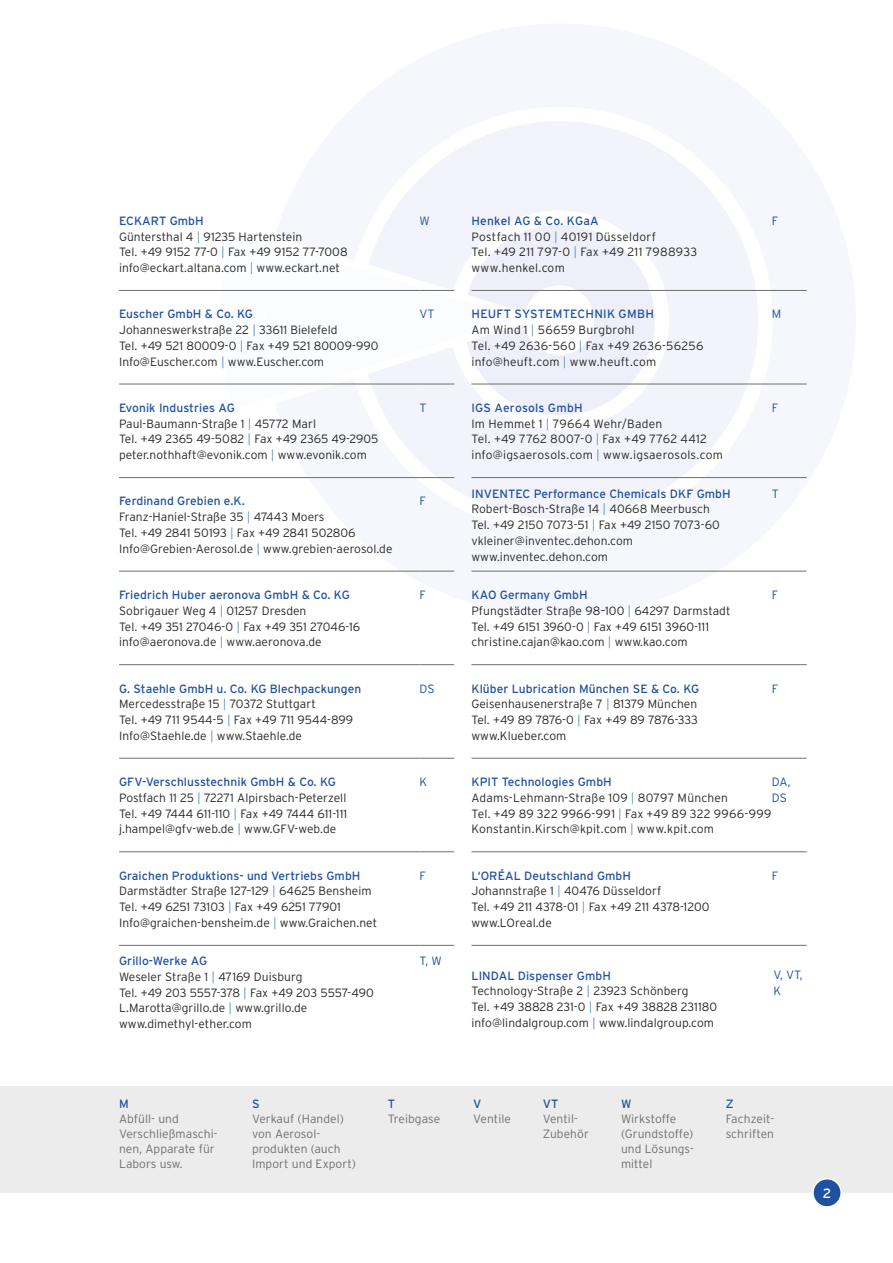
<style>
.page{position:relative;width:893px;height:1263px;background:#fff}
.page>*{position:absolute;margin:0;border:0;box-sizing:border-box;transform-origin:0 0}
.t1{font:13.5px "Interstate";color:#fff}
.t2{font:300 12px/15.8px "Interstate";letter-spacing:.005em;color:#282827}
.t3{font:300 12px/15px "Interstate";letter-spacing:.005em;color:#6f6f6e}
.t4{font:300 12px/15.8px "Interstate";letter-spacing:-.005em;color:#2051a0}
.t5{font:12px "Interstate";color:#2051a0}
.s1{font-weight:400;color:#2051a0}
.s2{color:#5e8ec6}
.s3{font-weight:400;color:#fff}
</style>
<div class="page">
<div style="left:0;top:1086px;width:893px;height:107px;background:#ececed"></div>
<div style="left:256px;top:16px;width:607px;height:608px;background:#f6f7fc;border-radius:50%"></div>
<div style="left:346px;top:107px;width:427px;height:426px;border:14px solid #fff;border-radius:50%"></div>
<div style="left:457px;top:218px;width:205px;height:205px;background:#eeeff9;border-radius:50%"></div>
<div style="left:450px;top:210px;width:219px;height:220px;border:14px solid #fff;border-radius:50%"></div>
<div style="left:524px;top:285px;width:70px;height:70px;background:#fff;border-radius:50%"></div>
<svg style="left:210px;top:217px;width:345px;height:207px"></svg>
<hr style="left:119px;top:384px;width:301px;height:1px;background:#6f6f6e">
<hr style="left:420px;top:384px;width:34px;height:1px;background:#6f6f6e">
<hr style="left:119px;top:477px;width:301px;height:1px;background:#6f6f6e">
<hr style="left:420px;top:477px;width:34px;height:1px;background:#6f6f6e">
<hr style="left:119px;top:571px;width:301px;height:1px;background:#6f6f6e">
<hr style="left:420px;top:571px;width:34px;height:1px;background:#6f6f6e">
<hr style="left:119px;top:664px;width:301px;height:1px;background:#6f6f6e">
<hr style="left:420px;top:664px;width:34px;height:1px;background:#6f6f6e">
<hr style="left:119px;top:851px;width:301px;height:1px;background:#6f6f6e">
<hr style="left:420px;top:851px;width:34px;height:1px;background:#6f6f6e">
<hr style="left:119px;top:758px;width:301px;height:1px;background:#6f6f6e">
<hr style="left:420px;top:758px;width:34px;height:1px;background:#6f6f6e">
<hr style="left:119px;top:290px;width:301px;height:1px;background:#6f6f6e">
<hr style="left:420px;top:290px;width:34px;height:1px;background:#6f6f6e">
<hr style="left:119px;top:945px;width:301px;height:1px;background:#6f6f6e">
<hr style="left:420px;top:945px;width:34px;height:1px;background:#6f6f6e">
<hr style="left:471px;top:290px;width:301px;height:1px;background:#6f6f6e">
<hr style="left:772px;top:290px;width:35px;height:1px;background:#6f6f6e">
<hr style="left:471px;top:384px;width:301px;height:1px;background:#6f6f6e">
<hr style="left:772px;top:384px;width:35px;height:1px;background:#6f6f6e">
<hr style="left:471px;top:477px;width:301px;height:1px;background:#6f6f6e">
<hr style="left:772px;top:477px;width:35px;height:1px;background:#6f6f6e">
<hr style="left:471px;top:571px;width:301px;height:1px;background:#6f6f6e">
<hr style="left:772px;top:571px;width:35px;height:1px;background:#6f6f6e">
<hr style="left:471px;top:664px;width:301px;height:1px;background:#6f6f6e">
<hr style="left:772px;top:664px;width:35px;height:1px;background:#6f6f6e">
<hr style="left:471px;top:758px;width:301px;height:1px;background:#6f6f6e">
<hr style="left:772px;top:758px;width:35px;height:1px;background:#6f6f6e">
<hr style="left:471px;top:945px;width:301px;height:1px;background:#6f6f6e">
<hr style="left:772px;top:945px;width:35px;height:1px;background:#6f6f6e">
<hr style="left:471px;top:851px;width:301px;height:1px;background:#6f6f6e">
<hr style="left:772px;top:851px;width:35px;height:1px;background:#6f6f6e">
<div style="left:813px;top:1179px;width:28px;height:28px;background:#2051a0;border-radius:50%"></div>
<div style="left:812px;top:1178px;width:30px;height:30px;border:2px solid #fff;border-radius:50%"></div>
<p class="t2" style="left:119px;top:213px;width:230px"><span class="s1">ECKART GmbH<br></span>Güntersthal 4 <span class="s2">|</span> 91235 Hartenstein<br>Tel. +49 9152 77-0 <span class="s2">|</span> Fax +49 9152 77-7008 info@eckart.altana.com <span class="s2">|</span> www.eckart.net</p>
<p class="t4" style="left:420px;top:213px;width:12px">W</p>
<p class="t2" style="left:119px;top:306px;width:261px"><span class="s1">Euscher GmbH &amp; Co. KG</span><span class="s3">VT </span>Johanneswerkstraße 22 <span class="s2">|</span> 33611 Bielefeld<br>Tel. +49 521 80009-0 <span class="s2">|</span> Fax +49 521 80009-990<br>Info@Euscher.com <span class="s2">|</span> www.Euscher.com</p>
<p class="t4" style="left:420px;top:306px;width:17px">VT</p>
<p class="t2" style="left:119px;top:400px;width:261px"><span class="s1">Evonik Industries AG<br></span>Paul-Baumann-Straße 1 <span class="s2">|</span> 45772 Marl<br>Tel. +49 2365 49-5082 <span class="s2">|</span> Fax +49 2365 49-2905 peter.nothhaft@evonik.com <span class="s2">|</span> www.evonik.com</p>
<p class="t4" style="left:420px;top:400px;width:9px">T</p>
<p class="t2" style="left:119px;top:493px;width:275px"><span class="s1">Ferdinand Grebien e.K.<br></span>Franz-Haniel-Straße 35 <span class="s2">|</span> 47443 Moers<br>Tel. +49 2841 50193 <span class="s2">|</span> Fax +49 2841 502806<br>Info@Grebien-Aerosol.de <span class="s2">|</span> www.grebien-aerosol.de</p>
<p class="t4" style="left:420px;top:493px;width:8px">F</p>
<p class="t2" style="left:119px;top:587px;width:243px"><span class="s1">Friedrich Huber aeronova GmbH &amp; Co. KG </span>Sobrigauer Weg 4 <span class="s2">|</span> 01257 Dresden<br>Tel. +49 351 27046-0 <span class="s2">|</span> Fax +49 351 27046-16 info@aeronova.de <span class="s2">|</span> www.aeronova.de</p>
<p class="t4" style="left:420px;top:587px;width:8px">F</p>
<p class="t2" style="left:119px;top:680px;width:244px"><span class="s1">G. Staehle GmbH u. Co. KG Blechpackungen </span>Mercedesstraße 15 <span class="s2">|</span> 70372 Stuttgart<br>Tel. +49 711 9544-5 <span class="s2">|</span> Fax +49 711 9544-899<br>Info@Staehle.de <span class="s2">|</span> www.Staehle.de</p>
<p class="t4" style="left:420px;top:680px;width:16px">DS</p>
<p class="t2" style="left:119px;top:774px;width:230px"><span class="s1">GFV-Verschlusstechnik GmbH &amp; Co. KG </span>Postfach 11 25 <span class="s2">|</span> 72271 Alpirsbach-Peterzell Tel. +49 7444 611-110 <span class="s2">|</span> Fax +49 7444 611-111 j.hampel@gfv-web.de <span class="s2">|</span> www.GFV-web.de</p>
<p class="t4" style="left:420px;top:774px;width:9px">K</p>
<p class="t2" style="left:119px;top:867px;width:260px"><span class="s1">Graichen Produktions- und Vertriebs GmbH </span>Darmstädter Straße 127–129 <span class="s2">|</span> 64625 Bensheim Tel. +49 6251 73103 <span class="s2">|</span> Fax +49 6251 77901<br>Info@graichen-bensheim.de <span class="s2">|</span> www.Graichen.net</p>
<p class="t4" style="left:420px;top:867px;width:8px">F</p>
<p class="t2" style="left:119px;top:953px;width:256px"><span class="s1">Grillo-Werke AG<br></span>Weseler Straße 1 <span class="s2">|</span> 47169 Duisburg<br>Tel. +49 203 5557-378 <span class="s2">|</span> Fax +49 203 5557-490<br>L.Marotta@grillo.de <span class="s2">|</span> www.grillo.de www.dimethyl-ether.com</p>
<p class="t4" style="left:420px;top:953px;width:24px">T, W</p>
<p class="t5" style="left:119px;top:1097px;width:11px">M</p>
<p class="t3" style="left:119px;top:1111px;width:100px">Abfüll- und<br>Verschließmaschi&shy;nen, Apparate für<br>Labors usw.</p>
<p class="t5" style="left:252px;top:1097px;width:9px">S</p>
<p class="t3" style="left:252px;top:1111px;width:105px">Verkauf (Handel) von Aerosol&shy;produkten (auch<br>Import und Export)</p>
<p class="t5" style="left:388px;top:1097px;width:9px">T</p>
<p class="t3" style="left:388px;top:1111px;width:54px">Treibgase</p>
<p class="t2" style="left:471px;top:213px;width:227px"><span class="s1">Henkel AG &amp; Co. KGaA<br></span>Postfach 11 00 <span class="s2">|</span> 40191 Düsseldorf<br>Tel. +49 211 797-0 <span class="s2">|</span> Fax +49 211 7988933 www.henkel.com</p>
<p class="t4" style="left:772px;top:213px;width:8px">F</p>
<p class="t2" style="left:471px;top:306px;width:234px"><span class="s1">HEUFT SYSTEMTECHNIK GMBH<br></span>Am Wind 1 <span class="s2">|</span> 56659 Burgbrohl<br>Tel. +49 2636-560 <span class="s2">|</span> Fax +49 2636-56256 info@heuft.com <span class="s2">|</span> www.heuft.com</p>
<p class="t4" style="left:772px;top:306px;width:11px">M</p>
<p class="t2" style="left:471px;top:400px;width:253px"><span class="s1">IGS Aerosols GmbH<br></span>Im Hemmet 1 <span class="s2">|</span> 79664 Wehr/Baden<br>Tel. +49 7762 8007-0 <span class="s2">|</span> Fax +49 7762 4412 info@igsaerosols.com <span class="s2">|</span> www.igsaerosols.com</p>
<p class="t4" style="left:772px;top:400px;width:8px">F</p>
<p class="t2" style="left:471px;top:485px;width:261px"><span class="s1">INVENTEC Performance Chemicals DKF GmbH </span>Robert-Bosch-Straße 14 <span class="s2">|</span> 40668 Meerbusch Tel. +49 2150 7073-51 <span class="s2">|</span> Fax +49 2150 7073-60 vkleiner@inventec.dehon.com www.inventec.dehon.com</p>
<p class="t4" style="left:772px;top:485px;width:9px">T</p>
<p class="t2" style="left:471px;top:587px;width:261px"><span class="s1">KAO Germany GmbH<br></span>Pfungstädter Straße 98–100 <span class="s2">|</span> 64297 Darmstadt Tel. +49 6151 3960-0 <span class="s2">|</span> Fax +49 6151 3960-111 christine.cajan@kao.com <span class="s2">|</span> www.kao.com</p>
<p class="t4" style="left:772px;top:587px;width:8px">F</p>
<p class="t2" style="left:471px;top:680px;width:229px"><span class="s1">Klüber Lubrication München SE &amp; Co. KG </span>Geisenhausenerstraße 7 <span class="s2">|</span> 81379 München Tel. +49 89 7876-0 <span class="s2">|</span> Fax +49 89 7876-333 www.Klueber.com</p>
<p class="t4" style="left:772px;top:680px;width:8px">F</p>
<p class="t2" style="left:471px;top:774px;width:302px"><span class="s1">KPIT Technologies GmbH<br></span>Adams-Lehmann-Straße 109 <span class="s2">|</span> 80797 München<br>Tel. +49 89 322 9966-991 <span class="s2">|</span> Fax +49 89 322 9966-999<br>Konstantin.Kirsch@kpit.com <span class="s2">|</span> www.kpit.com</p>
<p class="t4" style="left:772px;top:774px;width:20px">DA,<br>DS</p>
<p class="t2" style="left:471px;top:867px;width:240px"><span class="s1">L‘ORÉAL Deutschland GmbH<br></span>Johannstraße 1 <span class="s2">|</span> 40476 Düsseldorf<br>Tel. +49 211 4378-01 <span class="s2">|</span> Fax +49 211 4378-1200 www.LOreal.de</p>
<p class="t4" style="left:772px;top:867px;width:8px">F</p>
<p class="t2" style="left:471px;top:967px;width:247px"><span class="s1">LINDAL Dispenser GmbH<br></span>Technology-Straße 2 <span class="s2">|</span> 23923 Schönberg<br>Tel. +49 38828 231-0 <span class="s2">|</span> Fax +49 38828 231180 info@lindalgroup.com <span class="s2">|</span> www.lindalgroup.com</p>
<p class="t4" style="left:773px;top:967px;width:31px">V, VT,<br>K</p>
<p class="t5" style="left:473px;top:1097px;width:10px">V</p>
<p class="t3" style="left:473px;top:1111px;width:39px">Ventile</p>
<p class="t5" style="left:543px;top:1097px;width:17px">VT</p>
<p class="t3" style="left:543px;top:1111px;width:48px">Ventil-<br>Zubehör</p>
<p class="t5" style="left:621px;top:1097px;width:12px">W</p>
<p class="t3" style="left:621px;top:1111px;width:74px">Wirkstoffe (Grundstoffe) und Lösungs&shy;mittel</p>
<p class="t5" style="left:726px;top:1097px;width:9px">Z</p>
<p class="t3" style="left:726px;top:1111px;width:50px">Fachzeit&shy;schriften</p>
<p class="t1" style="left:823px;top:1186px;width:10px">2</p>
</div>
